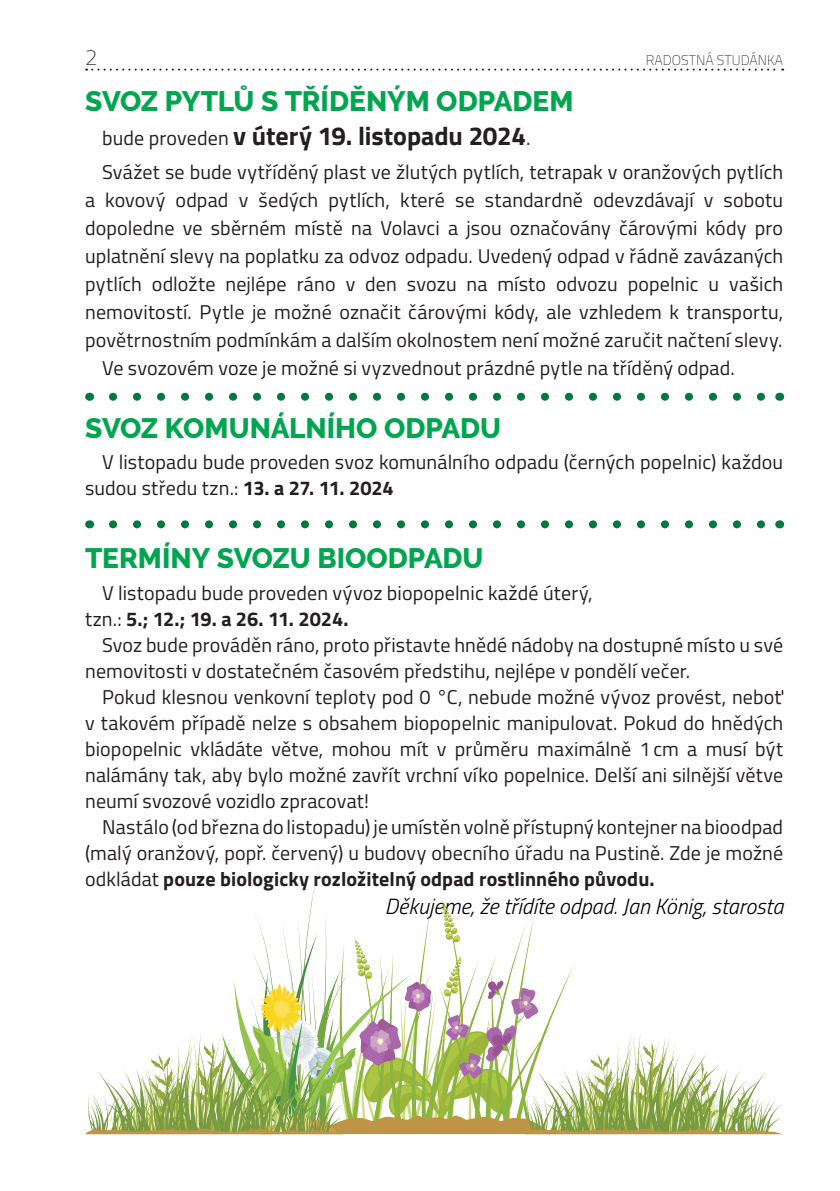
<style>
.page{position:relative;width:840px;height:1191px;background:#fff}
.page>*{position:absolute;margin:0;border:0;box-sizing:border-box;transform-origin:0 0}
.titulek{font:800 28px "Raleway";letter-spacing:-.005em;color:#00a54f}
.zaklad{font:700 26px "Titillium Web";letter-spacing:-.005em;color:#231f20}
.podpis{font:italic 300 22px "Titillium Web";color:#000}
.t1{font:200 22px "Titillium Web";color:#231f20}
.odpovedi{font:20px/26px "Titillium Web";letter-spacing:.005em;color:#231f20}
.zaklad-2{font:20px/28px "Titillium Web";letter-spacing:.005em;color:#231f20;text-align:justify}
.odpovedi-2{font:700 20px "Titillium Web";letter-spacing:-.005em;color:#231f20}
.t2{font:200 14px "Titillium Web";color:#231f20}
.s1{font-weight:400;font-size:20px}
.s2{font-weight:700}
.s3{font-weight:400}
</style>
<div class="page">
<svg style="left:86px;top:69px;width:696px;height:2px"></svg>
<svg style="left:113px;top:393px;width:652px;height:8px"></svg>
<svg style="left:113px;top:520px;width:652px;height:8px"></svg>
<svg style="left:85px;top:865px;width:697px;height:269px"></svg>
<p class="t1" style="left:85px;top:41px;width:14px">2</p>
<p class="t2" style="left:645px;top:50px;width:139px">RADOSTNÁ STUDÁNKA</p>
<p class="titulek" style="left:85px;top:86px;width:490px">SVOZ PYTLŮ S TŘÍDĚNÝM ODPADEM</p>
<p class="zaklad" style="left:102px;top:116px;width:429px"><span class="s1">bude proveden</span> v úterý 19. listopadu 2024<span class="s1">.</span></p>
<p class="zaklad-2" style="left:85px;top:157px;width:699px;text-indent:17px">Svážet se bude vytříděný plast ve žlutých pytlích, tetrapak v oranžových pytlích a kovový odpad v šedých pytlích, které se standardně odevzdávají v sobotu dopoledne ve sběrném místě na Volavci a jsou označovány čárovými kódy pro uplatnění slevy na poplatku za odvoz odpadu. Uvedený odpad v řádně zavázaných pytlích odložte nejlépe ráno v den svozu na místo odvozu popelnic u vašich nemovitostí. Pytle je možné označit čárovými kódy, ale vzhledem k transportu, povětrnostním podmínkám a dalším okolnostem není možné zaručit načtení slevy.</p>
<p class="zaklad-2" style="left:102px;top:353px;width:633px">Ve svozovém voze je možné si vyzvednout prázdné pytle na tříděný odpad.</p>
<p class="titulek" style="left:85px;top:412px;width:417px">SVOZ KOMUNÁLNÍHO ODPADU</p>
<p class="odpovedi" style="left:85px;top:448px;width:699px;text-indent:17px">V listopadu bude proveden svoz komunálního odpadu (černých popelnic) každou sudou středu tzn.: <span class="s2">13. a 27. 11. 2024</span></p>
<p class="titulek" style="left:85px;top:542px;width:399px">TERMÍNY SVOZU BIOODPADU</p>
<p class="odpovedi" style="left:102px;top:578px;width:491px">V listopadu bude proveden vývoz biopopelnic každé úterý,</p>
<p class="odpovedi-2" style="left:85px;top:603px;width:265px"><span class="s3">tzn.:</span> 5.; 12.; 19. a 26. 11. 2024.</p>
<p class="odpovedi" style="left:85px;top:630px;width:699px;text-indent:17px">Svoz bude prováděn ráno, proto přistavte hnědé nádoby na dostupné místo u své nemovitosti v dostatečném časovém předstihu, nejlépe v pondělí večer.</p>
<p class="odpovedi" style="left:85px;top:682px;width:699px;text-align:justify;text-indent:17px">Pokud klesnou venkovní teploty pod 0 °C, nebude možné vývoz provést, neboť v takovém případě nelze s obsahem biopopelnic manipulovat. Pokud do hnědých biopopelnic vkládáte větve, mohou mít v průměru maximálně 1cm a musí být nalámány tak, aby bylo možné zavřít vrchní víko popelnice. Delší ani silnější větve neumí svozové vozidlo zpracovat!</p>
<p class="odpovedi" style="left:85px;top:812px;width:699px;text-align:justify;text-indent:17px">Nastálo (od března do listopadu) je umístěn volně přístupný kontejner na bioodpad (malý oranžový, popř. červený) u budovy obecního úřadu na Pustině. Zde je možné odkládat <span class="s2">pouze biologicky rozložitelný odpad rostlinného původu.</span></p>
<p class="podpis" style="left:385px;top:890px;width:399px">Děkujeme, že třídíte odpad. Jan König, starosta</p>
</div>
